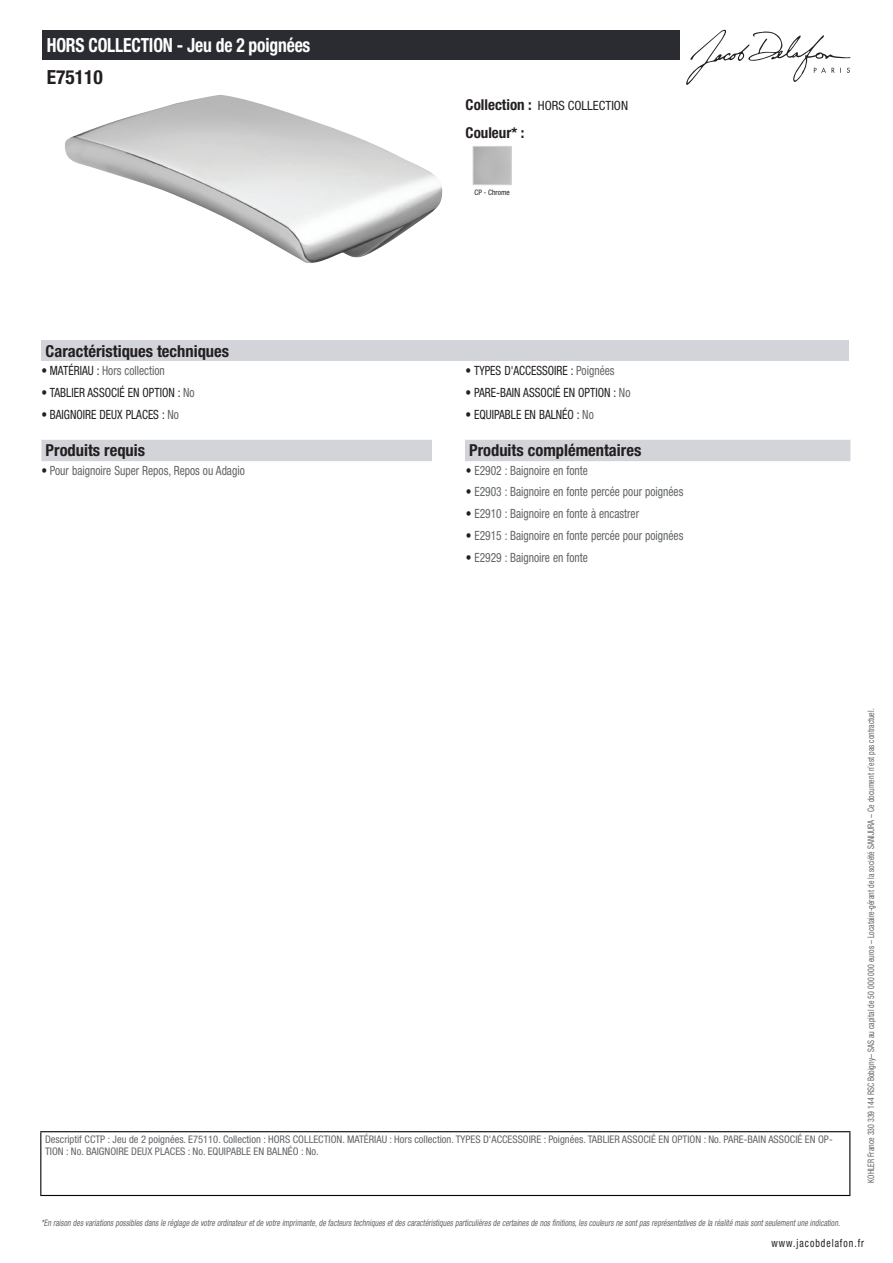
<style>
.page{position:relative;width:893px;height:1263px;background:#fff}
.page>*{position:absolute;margin:0;border:0;box-sizing:border-box;transform-origin:0 0}
.t1{font:700 condensed 19.5px "Helvetica Neue LT Std";letter-spacing:-.01em;color:#fff;scale:.9 1}
.t2{font:700 condensed 19.5px "Helvetica Neue LT Std";color:#231f20}
.t3{font:700 condensed 16.5px "Helvetica Neue LT Std";color:#231f20}
.t4{font:700 condensed 15px "Helvetica Neue LT Std";color:#231f20}
.t5{font:condensed 12.75px "Helvetica Neue LT Std";color:#626568;scale:.9 1}
.t6{font:condensed 12.75px "Helvetica Neue LT Std";color:#231f20;scale:.9 1}
.t7{font:condensed 12.75px "Helvetica Neue LT Std";color:#231f20}
.t8{font:condensed 11.25px "Helvetica Neue LT Std";letter-spacing:.1em;color:#231f20;scale:.87 1}
.t9{font:condensed 10.5px/12px "Helvetica Neue LT Std";color:#626568}
.t10{font:italic condensed 9px "Helvetica Neue LT Std";color:#626568;scale:.87 1}
.t11{font:condensed 9px "Helvetica Neue LT Std";color:#626568;scale:.87 1}
.t12{font:condensed 7.5px "Helvetica Neue LT Std";color:#231f20}
.s1{font-weight:700;font-size:15px}
.s2{color:#231f20}
.s3{color:#626568}
</style>
<div class="page">
<svg style="left:686px;top:30px;width:164px;height:55px"></svg>
<img style="left:65px;top:95px;width:378px;height:168px">
<div style="left:473px;top:146px;width:39px;height:39px;border:1px solid #d3d4da"></div>
<div style="left:41px;top:340px;width:808px;height:21px;background:#d3d4da"></div>
<div style="left:41px;top:440px;width:809px;height:21px;background:#d3d4da"></div>
<div style="left:432px;top:440px;width:33px;height:21px;background:#fff"></div>
<div style="left:43px;top:30px;width:637px;height:30px;background:#2a2c32"></div>
<hr style="left:40px;top:1131px;width:810px;height:1px;background:#040503">
<hr style="left:40px;top:1132px;width:1px;height:63px;background:#040503">
<hr style="left:849px;top:1132px;width:1px;height:63px;background:#040503">
<hr style="left:40px;top:1195px;width:810px;height:1px;background:#040503">
<h1 class="t1" style="left:47px;top:33px;width:294px">HORS COLLECTION - Jeu de 2 poignées</h1>
<h1 class="t2" style="left:47px;top:65px;width:58px">E75110</h1>
<h3 class="t7" style="left:466px;top:98px;width:164px"><span class="s1">Collection :</span> HORS COLLECTION</h3>
<h3 class="t4" style="left:466px;top:123px;width:60px">Couleur* :</h3>
<p class="t12" style="left:474px;top:188px;width:37px">CP - Chrome</p>
<h2 class="t3" style="left:46px;top:341px;width:185px">Caractéristiques techniques</h2>
<h3 class="t5" style="left:41px;top:363px;width:139px"><span class="s2">• MATÉRIAU :</span> Hors collection</h3>
<h3 class="t6" style="left:466px;top:363px;width:167px">• TYPES D'ACCESSOIRE : <span class="s3">Poignées</span></h3>
<h3 class="t6" style="left:41px;top:385px;width:172px">• TABLIER ASSOCIÉ EN OPTION : <span class="s3">No</span></h3>
<h3 class="t6" style="left:466px;top:385px;width:185px">• PARE-BAIN ASSOCIÉ EN OPTION : <span class="s3">No</span></h3>
<h3 class="t6" style="left:41px;top:407px;width:154px">• BAIGNOIRE DEUX PLACES : <span class="s3">No</span></h3>
<h3 class="t6" style="left:466px;top:407px;width:144px">• EQUIPABLE EN BALNÉO : <span class="s3">No</span></h3>
<h2 class="t3" style="left:46px;top:440px;width:101px">Produits requis</h2>
<h2 class="t3" style="left:469px;top:440px;width:174px">Produits complémentaires</h2>
<h3 class="t5" style="left:41px;top:463px;width:228px"><span class="s2">•</span> Pour baignoire Super Repos, Repos ou Adagio</h3>
<h3 class="t5" style="left:466px;top:463px;width:137px"><span class="s2">•</span> E2902 : Baignoire en fonte</h3>
<h3 class="t5" style="left:466px;top:484px;width:243px"><span class="s2">•</span> E2903 : Baignoire en fonte percée pour poignées</h3>
<h3 class="t5" style="left:466px;top:506px;width:194px"><span class="s2">•</span> E2910 : Baignoire en fonte à encastrer</h3>
<h3 class="t5" style="left:466px;top:528px;width:243px"><span class="s2">•</span> E2915 : Baignoire en fonte percée pour poignées</h3>
<h3 class="t5" style="left:466px;top:550px;width:137px"><span class="s2">•</span> E2929 : Baignoire en fonte</h3>
<p class="t9" style="left:45px;top:1134px;width:789px">Descriptif CCTP : Jeu de 2 poignées. E75110. Collection : HORS COLLECTION. MATÉRIAU : Hors collection. TYPES D'ACCESSOIRE : Poignées. TABLIER ASSOCIÉ EN OPTION : No. PARE-BAIN ASSOCIÉ EN OP-<br>TION : No. BAIGNOIRE DEUX PLACES : No. EQUIPABLE EN BALNÉO : No.</p>
<p class="t11" style="left:866px;top:1183px;width:547px;rotate:-90deg">KOHLER France 330 339 144 RSC Bobigny– SAS au capital de 50 000 000 euros – Locataire-gérant de la société SANIJURA – Ce document n’est pas contractuel.</p>
<p class="t10" style="left:41px;top:1217px;width:922px">*En raison desvariationspossiblesdansle réglage de votre ordinateuretde votre imprimante,de facteurstechniquesetdescaractéristiquesparticulièresde certainesde nosfinitions,lescouleursne sontpasreprésentativesde la réalité maissontseulementune indication.</p>
<p class="t8" style="left:772px;top:1237px;width:108px">www.jacobdelafon.fr</p>
</div>
